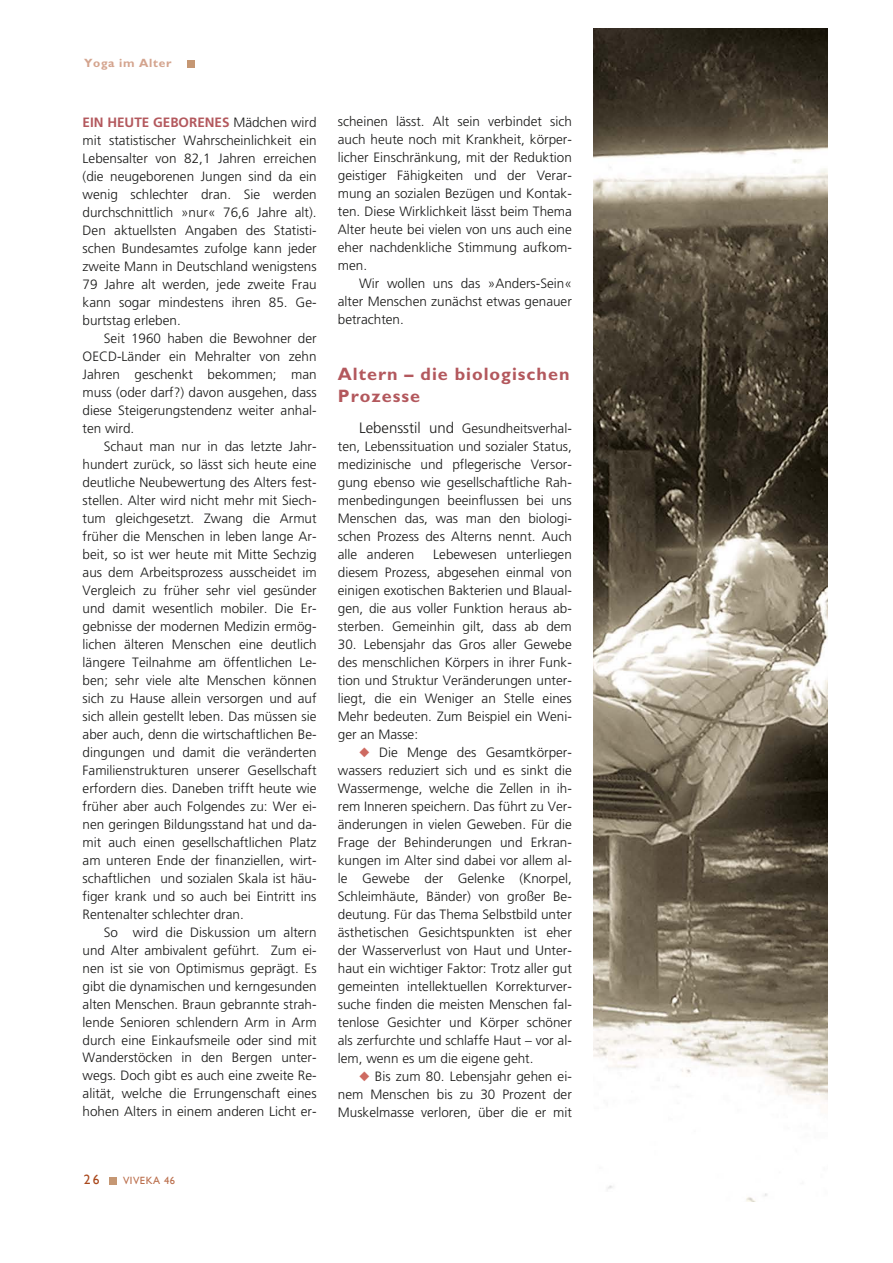
<style>
.page{position:relative;width:893px;height:1263px;background:#fff}
.page>*{position:absolute;margin:0;border:0;box-sizing:border-box;transform-origin:0 0}
.t1{font:700 18px/21.6px "Gill Indian";letter-spacing:.055em;color:#b3585d}
.t2{font:300 13.5px/18px "Frut Indian";color:#191918;text-align:justify}
.t3{font:13.5px "Gill Sans";color:#a9481c}
.t4{font:700 12px "Gill Indian";letter-spacing:.055em;color:#d4a48e}
.t5{font:10.5px "Gill Sans";letter-spacing:.05em;color:#ba6d4a}
.s1{font-weight:700;color:#b3585d}
.s2{font-size:15px}
.s3{color:#ce6a61}
</style>
<div class="page">
<div style="left:187px;top:60px;width:8px;height:7px;background:#c59773"></div>
<div style="left:109px;top:1177px;width:7px;height:8px;background:#c59773"></div>
<img style="left:593px;top:28px;width:234px;height:1174px">
<p class="t4" style="left:84px;top:54px;width:89px">Yoga im Alter</p>
<p class="t2" style="left:83px;top:112px;width:235px"><span class="s1">EIN HEUTE GEBORENES</span> Mädchen wird mit statistischer Wahrscheinlichkeit ein Lebensalter von 82,1 Jahren erreichen (die neugeborenen Jungen sind da ein wenig schlechter dran. Sie werden durchschnittlich »nur« 76,6 Jahre alt).<br>Den aktuellsten Angaben des Statisti&shy;schen Bundesamtes zufolge kann jeder zweite Mann in Deutschland wenigstens 79 Jahre alt werden, jede zweite Frau kann sogar mindestens ihren 85. Ge&shy;burtstag erleben.</p>
<p class="t2" style="left:83px;top:328px;width:235px;text-indent:21px">Seit 1960 haben die Bewohner der OECD-Länder ein Mehralter von zehn Jahren geschenkt bekommen; man muss (oder darf?) davon ausgehen, dass diese Steigerungstendenz weiter anhal&shy;ten wird.</p>
<p class="t2" style="left:83px;top:436px;width:235px;text-indent:21px">Schaut man nur in das letzte Jahr&shy;hundert zurück, so lässt sich heute eine deutliche Neubewertung des Alters fest&shy;stellen. Alter wird nicht mehr mit Siech&shy;tum gleichgesetzt. Zwang die Armut früher die Menschen in leben lange Ar&shy;beit, so ist wer heute mit Mitte Sechzig aus dem Arbeitsprozess ausscheidet im Vergleich zu früher sehr viel gesünder und damit wesentlich mobiler. Die Er&shy;gebnisse der modernen Medizin ermög&shy;lichen älteren Menschen eine deutlich längere Teilnahme am öffentlichen Le&shy;ben; sehr viele alte Menschen können sich zu Hause allein versorgen und auf sich allein gestellt leben. Das müssen sie aber auch, denn die wirtschaftlichen Be&shy;dingungen und damit die veränderten Familienstrukturen unserer Gesellschaft erfordern dies. Daneben trifft heute wie früher aber auch Folgendes zu: Wer ei&shy;nen geringen Bildungsstand hat und da&shy;mit auch einen gesellschaftlichen Platz am unteren Ende der finanziellen, wirt&shy;schaftlichen und sozialen Skala ist häu&shy;figer krank und so auch bei Eintritt ins Rentenalter schlechter dran.</p>
<p class="t2" style="left:83px;top:922px;width:235px;text-indent:21px">So wird die Diskussion um altern und Alter ambivalent geführt. Zum ei&shy;nen ist sie von Optimismus geprägt. Es gibt die dynamischen und kerngesunden alten Menschen. Braun gebrannte strah&shy;lende Senioren schlendern Arm in Arm durch eine Einkaufsmeile oder sind mit Wanderstöcken in den Bergen unter&shy;wegs. Doch gibt es auch eine zweite Re&shy;alität, welche die Errungenschaft eines hohen Alters in einem anderen Licht er-</p>
<p class="t2" style="left:338px;top:112px;width:235px">scheinen lässt. Alt sein verbindet sich auch heute noch mit Krankheit, körper&shy;licher Einschränkung, mit der Reduktion geistiger Fähigkeiten und der Verar&shy;mung an sozialen Bezügen und Kontak&shy;ten. Diese Wirklichkeit lässt beim Thema Alter heute bei vielen von uns auch eine eher nachdenkliche Stimmung aufkom&shy;men.</p>
<p class="t2" style="left:338px;top:274px;width:235px;text-indent:21px">Wir wollen uns das »Anders-Sein« alter Menschen zunächst etwas genauer betrachten.</p>
<h1 class="t1" style="left:338px;top:362px;width:233px">Altern – die biologischen<br>Prozesse</h1>
<p class="t2" style="left:338px;top:418px;width:235px;text-indent:21px"><span class="s2">Lebensstil und</span> Gesundheitsverhal&shy;ten, Lebenssituation und sozialer Status, medizinische und pflegerische Versor&shy;gung ebenso wie gesellschaftliche Rah&shy;menbedingungen beeinflussen bei uns Menschen das, was man den biologi&shy;schen Prozess des Alterns nennt. Auch alle anderen</p>
<p class="t2" style="left:338px;top:544px;width:235px;text-indent:95px">Lebewesen unterliegen diesem Prozess, abgesehen einmal von einigen exotischen Bakterien und Blaual&shy;gen, die aus voller Funktion heraus ab&shy;sterben. Gemeinhin gilt, dass ab dem</p>
<p class="t2" style="left:338px;top:634px;width:235px">30. Lebensjahr das Gros aller Gewebe des menschlichen Körpers in ihrer Funk&shy;tion und Struktur Veränderungen unter&shy;liegt, die ein Weniger an Stelle eines Mehr bedeuten. Zum Beispiel ein Weni&shy;ger an Masse:</p>
<p class="t2" style="left:338px;top:742px;width:235px;text-indent:21px"><span class="s3">◆</span> Die Menge des Gesamtkörper&shy;wassers reduziert sich und es sinkt die Wassermenge, welche die Zellen in ih&shy;rem Inneren speichern. Das führt zu Ver&shy;änderungen in vielen Geweben. Für die Frage der Behinderungen und Erkran&shy;kungen im Alter sind dabei vor allem al&shy;le Gewebe der Gelenke (Knorpel, Schleimhäute, Bänder) von großer Be&shy;deutung. Für das Thema Selbstbild unter ästhetischen Gesichtspunkten ist eher der Wasserverlust von Haut und Unter&shy;haut ein wichtiger Faktor: Trotz aller gut gemeinten intellektuellen Korrekturver&shy;suche finden die meisten Menschen fal&shy;tenlose Gesichter und Körper schöner als zerfurchte und schlaffe Haut – vor al&shy;lem, wenn es um die eigene geht.</p>
<p class="t2" style="left:338px;top:1066px;width:235px;text-indent:21px"><span class="s3">◆</span> Bis zum 80. Lebensjahr gehen ei&shy;nem Menschen bis zu 30 Prozent der Muskelmasse verloren, über die er mit</p>
<p class="t3" style="left:84px;top:1172px;width:17px">26</p>
<p class="t5" style="left:123px;top:1175px;width:54px">VIVEKA 46</p>
</div>
